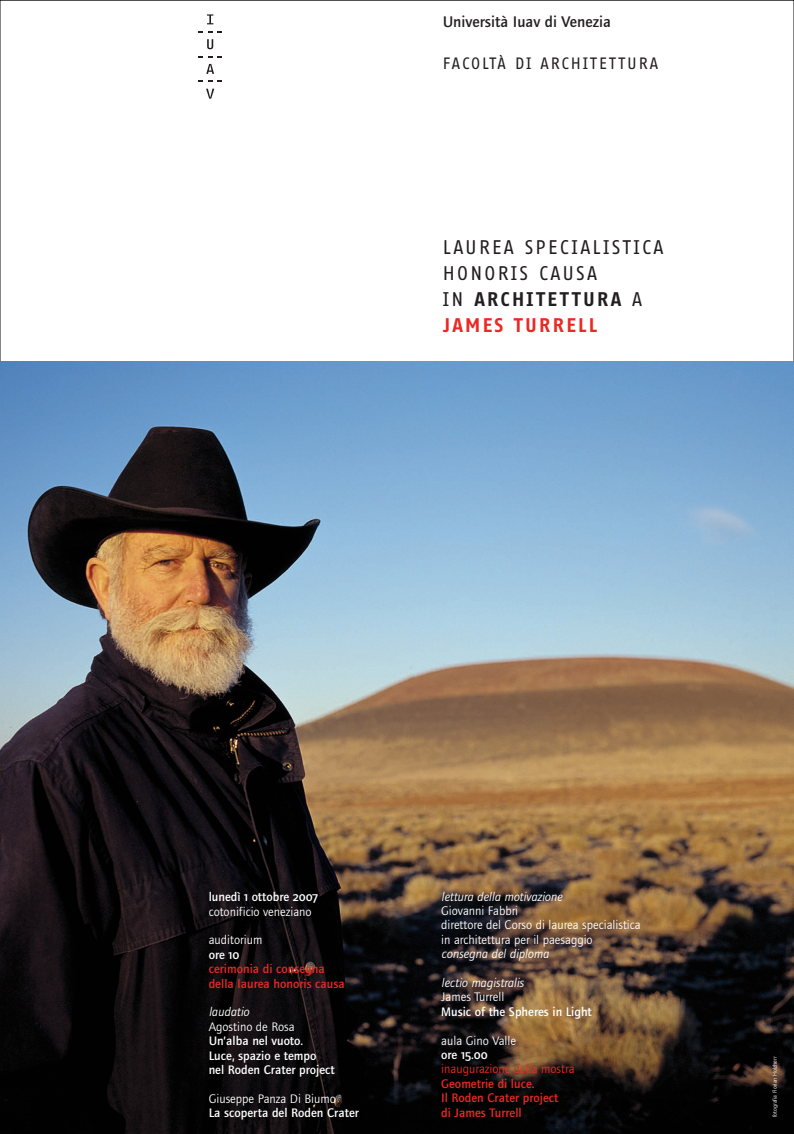
<style>
.page{position:relative;width:794px;height:1134px;background:#fff}
.page>*{position:absolute;margin:0;border:0;box-sizing:border-box;transform-origin:0 0}
.t1{font:19.2px/26px "Fago Office Sans";letter-spacing:.115em;color:#231f20}
.t2{font:500 16px "Foundry Journal";color:#231f20}
.t3{font:16px "Fago Office Sans";letter-spacing:.115em;color:#231f20}
.t4{font:12.8px/14.4px "Foundry Journal";color:#fff}
.t5{font:500 12.8px/14.4px "Foundry Journal";color:#ea2924}
.t6{font:500 12.8px/14.4px "Foundry Journal";color:#fff}
.t7{font:italic 12.8px "Foundry Journal";color:#fff}
.t8{font:12.8px "Foundry Journal";color:#ea2924}
.t9{font:500 12.8px "Foundry Journal SC";color:#fff}
.t10{font:6px "Foundry Journal";color:#fff}
.s1{font-weight:700}
.s2{font-weight:700;color:#ea2924}
.s3{font-weight:500}
.s4{font-family:"Foundry Journal SC";font-weight:500}
.s5{font-weight:400;color:#fff}
.s6{color:#fff}
.s7{font-family:"Foundry Journal SC";color:#fff}
.s8{font-family:"Foundry Journal"}
</style>
<div class="page">
<img style="left:0;top:362px;width:794px;height:772px">
<svg style="left:207px;top:14px;width:6px;height:10px"></svg>
<svg style="left:198px;top:31px;width:24px;height:2px"></svg>
<svg style="left:207px;top:39px;width:6px;height:10px"></svg>
<svg style="left:198px;top:56px;width:24px;height:1px"></svg>
<svg style="left:206px;top:64px;width:8px;height:10px"></svg>
<svg style="left:198px;top:81px;width:24px;height:1px"></svg>
<svg style="left:206px;top:89px;width:8px;height:10px"></svg>
<p class="t2" style="left:443px;top:16px;width:170px">Università Iuav di Venezia</p>
<p class="t3" style="left:443px;top:57px;width:216px">FACOLTÀ DI ARCHITETTURA</p>
<h1 class="t1" style="left:443px;top:235px;width:222px">LAUREA SPECIALISTICA<br>HONORIS CAUSA<br>IN <span class="s1">ARCHITETTURA</span> A<br><span class="s2">JAMES TURRELL</span></h1>
<p class="t4" style="left:209px;top:890px;width:111px"><span class="s3">lunedì</span> <span class="s4">1</span> <span class="s3">ottobre</span> <span class="s4">2007 </span>cotonificio veneziano</p>
<p class="t5" style="left:209px;top:934px;width:138px"><span class="s5">auditorium<br></span><span class="s6">ore</span> <span class="s7">10<br></span>cerimonia di consegna della laurea honoris causa</p>
<p class="t7" style="left:209px;top:1004px;width:42px">laudatio</p>
<p class="t4" style="left:209px;top:1019px;width:87px">Agostino de Rosa</p>
<p class="t6" style="left:209px;top:1035px;width:128px">Un’alba nel vuoto.<br>Luce, spazio e tempo nel Roden Crater project</p>
<p class="t4" style="left:209px;top:1091px;width:129px">Giuseppe Panza Di Biumo</p>
<p class="t6" style="left:209px;top:1107px;width:152px">La scoperta del Roden Crater</p>
<p class="t7" style="left:441px;top:889px;width:122px">lettura della motivazione</p>
<p class="t4" style="left:441px;top:903px;width:201px">Giovanni Fabbri<br>direttore del Corso di laurea specialistica in architettura per il paesaggio</p>
<p class="t7" style="left:441px;top:946px;width:109px">consegna del diploma</p>
<p class="t7" style="left:441px;top:975px;width:84px">lectio magistralis</p>
<p class="t4" style="left:441px;top:990px;width:65px">James Turrell</p>
<p class="t6" style="left:441px;top:1005px;width:152px">Music of the Spheres in Light</p>
<p class="t4" style="left:441px;top:1033px;width:76px">aula Gino Valle</p>
<p class="t9" style="left:441px;top:1047px;width:48px"><span class="s8">ore</span> 15.00</p>
<p class="t8" style="left:441px;top:1061px;width:135px">inaugurazione della mostra</p>
<p class="t5" style="left:441px;top:1077px;width:119px">Geometrie di luce.<br>Il Roden Crater project di James Turrell</p>
<p class="t10" style="left:771px;top:1117px;width:62px;rotate:-90deg">fotografia Florian Holzherr</p>
</div>
